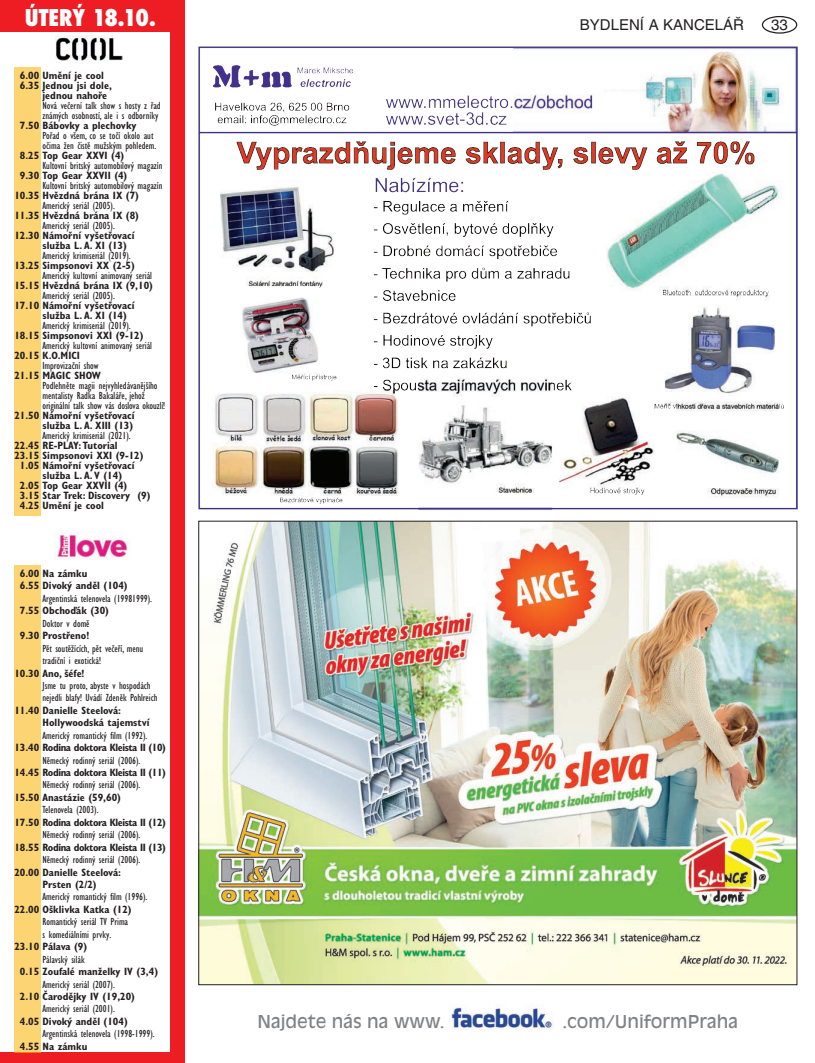
<style>
.page{position:relative;width:815px;height:1063px;background:#fff}
.page>*{position:absolute;margin:0;border:0;box-sizing:border-box;transform-origin:0 0}
.t1{font:800 condensed 22.5px "Futura";color:#fff}
.t2{font:17.5px "Antique Olive CE";color:#808285}
.t3{font:15px "Helvetica CE";color:#231f20}
.t4{font:condensed 10.62px/10px "Gill Sans CE";color:#231f20}
.t5{font:700 condensed 10.62px/10px "Gill Sans CE";color:#231f20}
.t6{font:700 condensed 10.62px "Gill Sans CE";letter-spacing:-.04em;color:#231f20}
</style>
<div class="page">
<div style="left:762px;top:16px;width:35px;height:18px;border:1px solid #231f20;border-radius:50%"></div>
<img style="left:451px;top:1007px;width:103px;height:23px">
<div style="left:0;top:0;width:184px;height:32px;background:#ee1d23"></div>
<img style="left:55px;top:36px;width:67px;height:25px">
<div style="left:170px;top:0;width:14px;height:1063px;background:#ee1d23"></div>
<div style="left:0;top:1052px;width:170px;height:11px;background:#ee1d23"></div>
<div style="left:14px;top:67px;width:27px;height:449px;background:#fdd472"></div>
<img style="left:55px;top:531px;width:75px;height:29px">
<div style="left:14px;top:565px;width:27px;height:487px;background:#fdd472"></div>
<img style="left:198px;top:46px;width:599px;height:464px">
<img style="left:200px;top:523px;width:595px;height:460px">
<h1 class="t1" style="left:25px;top:2px;width:132px">ÚTERÝ 18.10.</h1>
<p class="t5" style="left:20px;top:71px;width:86px">6.00 Umění je cool</p>
<p class="t5" style="left:20px;top:81px;width:94px">6.35 Jednou jsi dole,</p>
<p class="t5" style="left:43px;top:91px;width:66px">jednou nahoře</p>
<p class="t4" style="left:43px;top:101px;width:120px">Nová večerní talk show s hosty z řad známých osobností, ale i s odborníky</p>
<p class="t5" style="left:20px;top:121px;width:118px">7.50 Bábovky a plechovky</p>
<p class="t4" style="left:43px;top:131px;width:115px">Pořad o všem, co se točí okolo aut očima žen čistě mužským pohledem.</p>
<p class="t5" style="left:20px;top:151px;width:106px">8.25 Top Gear XXVI (4)</p>
<p class="t4" style="left:43px;top:161px;width:121px">Kultovní britský automobilový magazín</p>
<p class="t5" style="left:20px;top:171px;width:109px">9.30 Top Gear XXVII (4)</p>
<p class="t4" style="left:43px;top:181px;width:121px">Kultovní britský automobilový magazín</p>
<p class="t5" style="left:14px;top:191px;width:126px">10.35 Hvězdná brána IX (7)</p>
<p class="t4" style="left:43px;top:201px;width:74px">Americký seriál (2005).</p>
<p class="t5" style="left:14px;top:211px;width:126px">11.35 Hvězdná brána IX (8)</p>
<p class="t4" style="left:43px;top:221px;width:74px">Americký seriál (2005).</p>
<p class="t5" style="left:43px;top:231px;width:94px;text-indent:-28px">12.30 Námořní vyšetřovací služba L. A. XI (13)</p>
<p class="t4" style="left:43px;top:251px;width:90px">Americký krimiseriál (2019).</p>
<p class="t5" style="left:14px;top:261px;width:122px">13.25 Simpsonovi XX (2-5)</p>
<p class="t4" style="left:43px;top:271px;width:111px">Americký kultovní animovaný seriál</p>
<p class="t5" style="left:14px;top:281px;width:140px">15.15 Hvězdná brána IX (9,10)</p>
<p class="t4" style="left:43px;top:291px;width:74px">Americký seriál (2005).</p>
<p class="t5" style="left:43px;top:301px;width:94px;text-indent:-28px">17.10 Námořní vyšetřovací služba L. A. XI (14)</p>
<p class="t4" style="left:43px;top:321px;width:90px">Americký krimiseriál (2019).</p>
<p class="t5" style="left:14px;top:331px;width:131px">18.15 Simpsonovi XXI (9-12)</p>
<p class="t4" style="left:43px;top:341px;width:111px">Americký kultovní animovaný seriál</p>
<p class="t5" style="left:14px;top:351px;width:67px">20.15 K.O.MICI</p>
<p class="t4" style="left:42px;top:361px;width:58px">Improvizační show</p>
<p class="t5" style="left:14px;top:371px;width:88px">21.15 MAGIC SHOW</p>
<p class="t4" style="left:42px;top:381px;width:124px">Podlehněte magii nejvyhledávanějšího mentalisty Radka Bakaláře, jehož originální talk show vás doslova okouzlí!</p>
<p class="t5" style="left:14px;top:411px;width:122px;text-align:right">21.50 Námořní vyšetřovací služba L. A. XIII (13)</p>
<p class="t4" style="left:43px;top:431px;width:90px">Americký krimiseriál (2021).</p>
<p class="t5" style="left:14px;top:441px;width:105px">22.45 RE-PLAY: Tutorial</p>
<p class="t5" style="left:14px;top:451px;width:131px">23.15 Simpsonovi XXI (9-12)</p>
<p class="t5" style="left:20px;top:461px;width:116px">1.05 Námořní vyšetřovací</p>
<p class="t5" style="left:43px;top:471px;width:81px">služba L. A. V (14)</p>
<p class="t5" style="left:20px;top:481px;width:109px">2.05 Top Gear XXVII (4)</p>
<p class="t5" style="left:20px;top:491px;width:132px">3.15 Star Trek: Discovery (9)</p>
<p class="t5" style="left:20px;top:501px;width:86px">4.25 Umění je cool</p>
<p class="t5" style="left:20px;top:567px;width:109px;line-height:12.5px">6.00 Na zámku<br>6.55 Divoký anděl (104)</p>
<p class="t4" style="left:43px;top:593px;width:111px">Argentinská telenovela (19981999).</p>
<p class="t5" style="left:20px;top:606px;width:91px">7.55 Obchoďák (30)</p>
<p class="t4" style="left:42px;top:618px;width:49px">Doktor v domě</p>
<p class="t5" style="left:20px;top:631px;width:71px">9.30 Prostřeno!</p>
<p class="t4" style="left:42px;top:642px;width:102px;line-height:12.5px">Pět soutěžících, pět večeří, menu tradiční i exotická!</p>
<p class="t5" style="left:14px;top:668px;width:72px">10.30 Ano, šéfe!</p>
<p class="t4" style="left:42px;top:679px;width:117px;line-height:12.5px">Jsme tu proto, abyste v hospodách nejedli blafy! Uvádí Zdeněk Pohlreich</p>
<p class="t5" style="left:43px;top:704px;width:109px;line-height:12.5px;text-indent:-28px">11.40 Danielle Steelová:<br>Hollywoodská tajemství</p>
<p class="t4" style="left:43px;top:730px;width:106px">Americký romantický film (1992).</p>
<p class="t6" style="left:14px;top:741px;width:153px">13.40 Rodina doktora Kleista II (10)</p>
<p class="t4" style="left:43px;top:755px;width:99px">Německý rodinný seriál (2006).</p>
<p class="t6" style="left:14px;top:766px;width:153px">14.45 Rodina doktora Kleista II (11)</p>
<p class="t4" style="left:43px;top:780px;width:99px">Německý rodinný seriál (2006).</p>
<p class="t5" style="left:14px;top:792px;width:108px">15.50 Anastázie (59,60)</p>
<p class="t4" style="left:43px;top:805px;width:58px">Telenovela (2003).</p>
<p class="t6" style="left:14px;top:816px;width:153px">17.50 Rodina doktora Kleista II (12)</p>
<p class="t4" style="left:43px;top:830px;width:99px">Německý rodinný seriál (2006).</p>
<p class="t6" style="left:14px;top:841px;width:153px">18.55 Rodina doktora Kleista II (13)</p>
<p class="t4" style="left:43px;top:855px;width:99px">Německý rodinný seriál (2006).</p>
<p class="t5" style="left:14px;top:866px;width:108px;line-height:12.5px;text-align:center">20.00 Danielle Steelová:<br>Prsten (2/2)</p>
<p class="t4" style="left:43px;top:892px;width:106px">Americký romantický film (1996).</p>
<p class="t5" style="left:14px;top:904px;width:119px">22.00 Ošklivka Katka (12)</p>
<p class="t4" style="left:42px;top:916px;width:87px;line-height:12.5px">Romantický seriál TV Prima s komediálními prvky.</p>
<p class="t5" style="left:14px;top:942px;width:74px">23.10 Pálava (9)</p>
<p class="t4" style="left:42px;top:954px;width:44px">Pálavský silák</p>
<p class="t5" style="left:20px;top:967px;width:140px">0.15 Zoufalé manželky IV (3,4)</p>
<p class="t4" style="left:43px;top:979px;width:74px">Americký seriál (2007).</p>
<p class="t5" style="left:20px;top:991px;width:117px">2.10 Čarodějky IV (19,20)</p>
<p class="t4" style="left:43px;top:1004px;width:74px">Americký seriál (2001).</p>
<p class="t5" style="left:20px;top:1016px;width:109px">4.05 Divoký anděl (104)</p>
<p class="t4" style="left:43px;top:1029px;width:114px">Argentinská telenovela (1998-1999).</p>
<p class="t5" style="left:20px;top:1041px;width:69px">4.55 Na zámku</p>
<h3 class="t3" style="left:580px;top:16px;width:166px">BYDLENÍ A KANCELÁŘ</h3>
<h3 class="t3" style="left:771px;top:16px;width:18px">33</h3>
<h2 class="t2" style="left:257px;top:1012px;width:189px">Najdete nás na www.</h2>
<h2 class="t2" style="left:562px;top:1012px;width:177px">.com/UniformPraha</h2>
</div>
